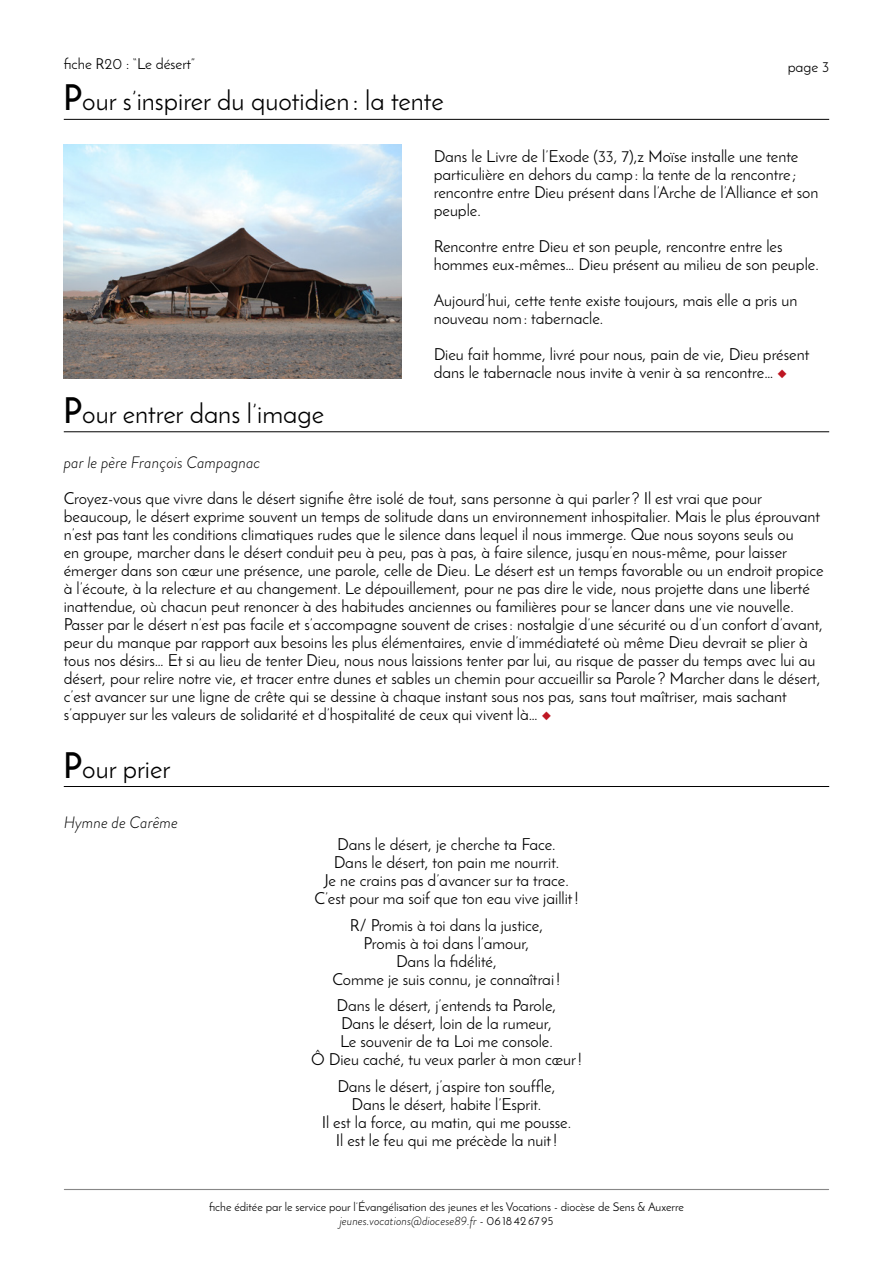
<style>
.page{position:relative;width:893px;height:1263px;background:#fff}
.page>*{position:absolute;margin:0;border:0;box-sizing:border-box;transform-origin:0 0}
.titre_partie{font:27px "Josefin Sans";color:#000}
.texte{font:16.5px/18px "Josefin Sans";color:#000}
.texte_centré{font:16.5px/18px "Josefin Sans";color:#000;text-align:center}
.Source{font:italic 300 16.5px "Brandon Grotesque";color:#000}
.titre_fiche_entête_p{font:15px "Josefin Sans";color:#000}
.t1{font:12px "Josefin Sans";color:#000}
.t2{font:italic 300 12px "Brandon Grotesque";color:#000}
.s1{font-family:"Caviar Dreams";font-weight:700;font-size:33px}
.s2{color:#be1622}
.s3{font-family:"Josefin Sans";font-weight:400;font-style:normal}
</style>
<div class="page">
<hr style="left:64px;top:1189px;width:765px;height:1px;background:#878787">
<hr style="left:64px;top:431px;width:765px;height:1px;background:#000">
<hr style="left:64px;top:119px;width:765px;height:1px;background:#000">
<img style="left:64px;top:144px;width:338px;height:234px">
<hr style="left:64px;top:786px;width:765px;height:1px;background:#000">
<p class="titre_fiche_entête_p" style="left:64px;top:55px;width:133px">fiche R20 : “Le désert”</p>
<p class="titre_partie" style="left:64px;top:85px;width:381px"><span class="s1">P</span>our s’inspirer du quotidien : la tente</p>
<p class="titre_fiche_entête_p" style="left:788px;top:58px;width:43px">page 3</p>
<p class="titre_partie" style="left:64px;top:397px;width:262px"><span class="s1">P</span>our entrer dans l’image</p>
<p class="Source" style="left:64px;top:451px;width:198px">par le père François Campagnac</p>
<p class="texte" style="left:434px;top:147px;width:386px">Dans le Livre de l’Exode (33, 7),z Moïse installe une tente particulière en dehors du camp: la tente de la rencontre ; rencontre entre Dieu présent dans l’Arche de l’Alliance et son peuple.</p>
<p class="texte" style="left:434px;top:237px;width:387px">Rencontre entre Dieu et son peuple, rencontre entre les hommes eux-mêmes… Dieu présent au milieu de son peuple.</p>
<p class="texte" style="left:434px;top:291px;width:365px">Aujourd’hui, cette tente existe toujours, mais elle a pris un nouveau nom: tabernacle.</p>
<p class="texte" style="left:434px;top:345px;width:377px">Dieu fait homme, livré pour nous, pain de vie, Dieu présent dans le tabernacle nous invite à venir à sa rencontre… <span class="s2">◆</span></p>
<p class="texte" style="left:64px;top:489px;width:761px">Croyez-vous que vivre dans le désert signifie être isolé de tout, sans personne à qui parler? Il est vrai que pour beaucoup, le désert exprime souvent un temps de solitude dans un environnement inhospitalier. Mais le plus éprouvant n’est pas tant les conditions climatiques rudes que le silence dans lequel il nous immerge. Que nous soyons seuls ou<br>en groupe, marcher dans le désert conduit peu à peu, pas à pas, à faire silence, jusqu’en nous-même, pour laisser émerger dans son cœur une présence, une parole, celle de Dieu. Le désert est un temps favorable ou un endroit propice à l’écoute, à la relecture et au changement. Le dépouillement, pour ne pas dire le vide, nous projette dans une liberté inattendue, où chacun peut renoncer à des habitudes anciennes ou familières pour se lancer dans une vie nouvelle.<br>Passer par le désert n’est pas facile et s’accompagne souvent de crises: nostalgie d’une sécurité ou d’un confort d’avant, peur du manque par rapport aux besoins les plus élémentaires, envie d’immédiateté où même Dieu devrait se plier à tous nos désirs… Et si au lieu de tenter Dieu, nous nous laissions tenter par lui, au risque de passer du temps avec lui au désert, pour relire notre vie, et tracer entre dunes et sables un chemin pour accueillir sa Parole ? Marcher dans le désert, c’est avancer sur une ligne de crête qui se dessine à chaque instant sous nos pas, sans tout maîtriser, mais sachant s’appuyer sur les valeurs de solidarité et d’hospitalité de ceux qui vivent là… <span class="s2">◆</span></p>
<p class="titre_partie" style="left:64px;top:752px;width:108px"><span class="s1">P</span>our prier</p>
<p class="Source" style="left:64px;top:811px;width:116px">Hymne de Carême</p>
<p class="texte_centré" style="left:314px;top:835px;width:266px">Dans le désert, je cherche ta Face.<br>Dans le désert, ton pain me nourrit.<br>Je ne crains pas d’avancer sur ta trace.<br>C’est pour ma soif que ton eau vive jaillit!</p>
<p class="texte_centré" style="left:333px;top:916px;width:229px">R/ Promis à toi dans la justice,<br>Promis à toi dans l’amour,<br>Dans la fidélité,<br>Comme je suis connu, je connaîtrai!</p>
<p class="texte_centré" style="left:311px;top:996px;width:272px">Dans le désert, j’entends ta Parole,<br>Dans le désert, loin de la rumeur,<br>Le souvenir de ta Loi me console.<br>Ô Dieu caché, tu veux parler à mon cœur!</p>
<p class="texte_centré" style="left:322px;top:1077px;width:251px">Dans le désert, j’aspire ton souffle, Dans le désert, habite l’Esprit.<br>Il est la force, au matin, qui me pousse.<br>Il est le feu qui me précède la nuit!</p>
<p class="t1" style="left:209px;top:1199px;width:476px">fiche éditée par le service pour l’Évangélisation des jeunes et les Vocations - diocèse de Sens &amp; Auxerre</p>
<p class="t2" style="left:340px;top:1213px;width:215px">jeunes.vocations@diocese89.fr <span class="s3">- 0618426795</span></p>
</div>
